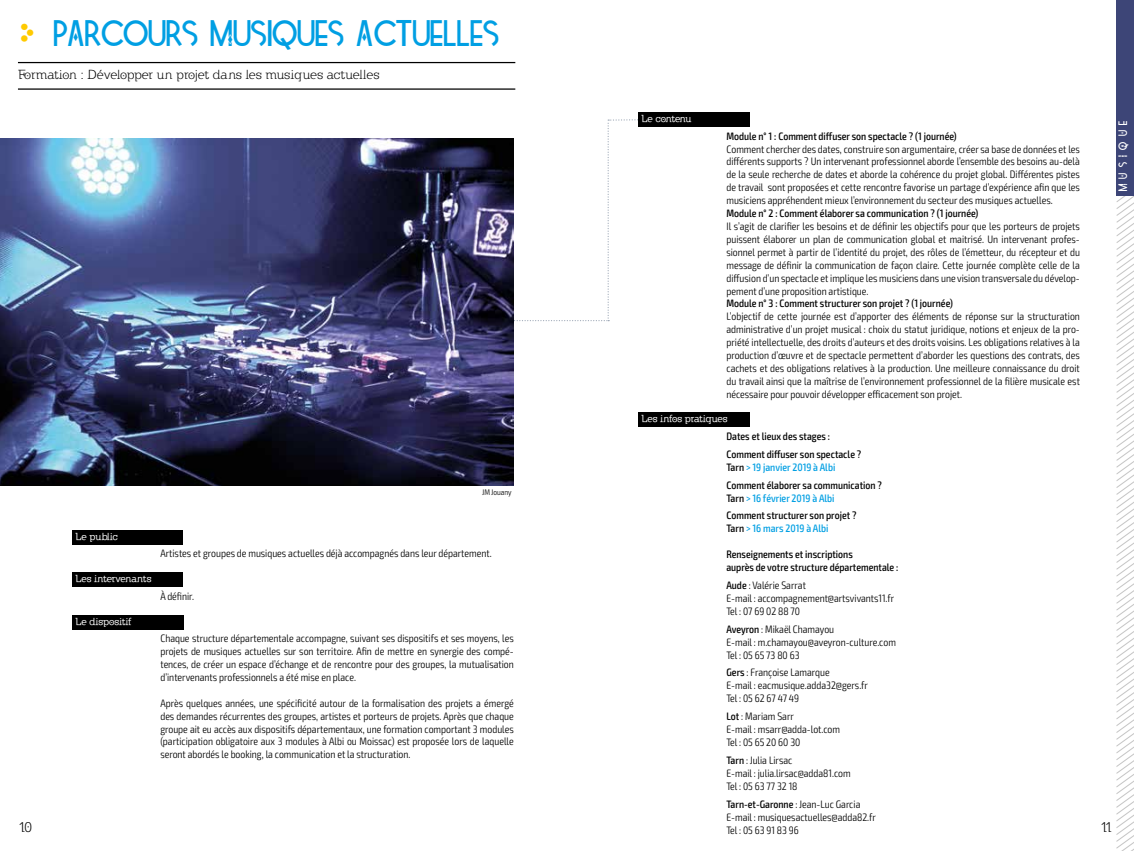
<style>
.page{position:relative;width:1134px;height:851px;background:#fff}
.page>*{position:absolute;margin:0;border:0;box-sizing:border-box;transform-origin:0 0}
.t1{font:37.5px "Tetra";color:#009fe3}
.t2{font:300 15px "Klein Slabserif";color:#000}
.t3{font:300 14px "Klein Slabserif";color:#000}
.t4{font:12.5px "Tetra";letter-spacing:.4em;color:#fff}
.t5{font:300 condensed 10.75px/12.9px "Exo 2";color:#000}
.t6{font:500 condensed 10.75px/17.9px "Exo 2";color:#000}
.t7{font:500 10.75px "Klein Slabserif";color:#fff}
.t8{font:500 condensed 10.75px "Exo 2";color:#009fe3}
.t9{font:500 10.75px "Klein Slabserif";letter-spacing:-.025em;color:#fff}
.t10{font:300 condensed 8px "Exo 2";color:#000}
.s1{font-family:"Simple Direction Arrows";color:#ffca00}
.s2{color:#009fe3}
.s3{color:#000}
.s4{font-weight:500}
</style>
<div class="page">
<svg style="left:514px;top:119px;width:124px;height:202px"></svg>
<svg style="left:1116px;top:195px;width:18px;height:655px"></svg>
<hr style="left:18px;top:62px;width:497px;height:1px;background:#000">
<hr style="left:18px;top:88px;width:497px;height:2px;background:#000">
<div style="left:72px;top:530px;width:111px;height:14px;background:#000"></div>
<div style="left:72px;top:572px;width:111px;height:15px;background:#000"></div>
<div style="left:72px;top:615px;width:112px;height:14px;background:#000"></div>
<div style="left:1116px;top:0;width:18px;height:195px;background:#3d4577"></div>
<div style="left:638px;top:112px;width:112px;height:15px;background:#000"></div>
<div style="left:638px;top:413px;width:112px;height:14px;background:#000"></div>
<img style="left:0;top:138px;width:514px;height:347px">
<h1 class="t1" style="left:18px;top:12px;width:483px"><span class="s1">9</span> PARCOURS MUSIQUES ACTUELLES</h1>
<h3 class="t3" style="left:18px;top:66px;width:363px">Formation : Développer un projet dans les musiques actuelles</h3>
<p class="t9" style="left:641px;top:112px;width:52px">Le contenu</p>
<p class="t4" style="left:1115px;top:191px;width:73px;rotate:-90deg">MUSIQUE</p>
<p class="t6" style="left:726px;top:127px;width:232px">Module n° 1 : Comment diffuser son spectacle ? (1 journée)</p>
<p class="t5" style="left:726px;top:142px;width:355px;text-align:justify">Comment chercher des dates, construire son argumentaire, créer sa base de données et les différents supports ? Un intervenant professionnel aborde l’ensemble des besoins au-delà de la seule recherche de dates et aborde la cohérence du projet global. Différentes pistes de travail sont proposées et cette rencontre favorise un partage d’expérience afin que les musiciens appréhendent mieux l’environnement du secteur des musiques actuelles.</p>
<p class="t6" style="left:726px;top:204px;width:253px">Module n° 2 : Comment élaborer sa communication ? (1 journée)</p>
<p class="t5" style="left:726px;top:220px;width:355px;text-align:justify">Il s’agit de clarifier les besoins et de définir les objectifs pour que les porteurs de projets puissent élaborer un plan de communication global et maitrisé. Un intervenant profes&shy;sionnel permet à partir de l’identité du projet, des rôles de l’émetteur, du récepteur et du message de définir la communication de façon claire. Cette journée complète celle de la diffusion d’un spectacle et implique les musiciens dans une vision transversale du dévelop&shy;pement d’une proposition artistique.</p>
<p class="t6" style="left:726px;top:295px;width:228px">Module n° 3 : Comment structurer son projet ? (1 journée)</p>
<p class="t5" style="left:726px;top:310px;width:355px;text-align:justify">L’objectif de cette journée est d’apporter des éléments de réponse sur la structuration administrative d’un projet musical : choix du statut juridique, notions et enjeux de la pro&shy;priété intellectuelle, des droits d’auteurs et des droits voisins. Les obligations relatives à la production d’œuvre et de spectacle permettent d’aborder les questions des contrats, des cachets et des obligations relatives à la production. Une meilleure connaissance du droit du travail ainsi que la maîtrise de l’environnement professionnel de la filière musicale est nécessaire pour pouvoir développer efficacement son projet.</p>
<p class="t7" style="left:641px;top:413px;width:88px">Les infos pratiques</p>
<p class="t6" style="left:726px;top:427px;width:136px">Dates et lieux des stages :<br>Comment diffuser son spectacle ?</p>
<p class="t6" style="left:726px;top:458px;width:157px">Tarn <span class="s2">&gt; 19 janvier 2019 à Albi<br></span>Comment élaborer sa communication ?</p>
<p class="t6" style="left:726px;top:489px;width:132px">Tarn <span class="s2">&gt; 16 février 2019 à Albi<br></span>Comment structurer son projet ?</p>
<p class="t8" style="left:726px;top:522px;width:104px"><span class="s3">Tarn</span> &gt; 16 mars 2019 à Albi</p>
<p class="t6" style="left:726px;top:548px;width:173px;line-height:12.9px">Renseignements et inscriptions<br>auprès de votre structure départementale :</p>
<p class="t5" style="left:726px;top:579px;width:169px"><span class="s4">Aude</span> : Valérie Sarrat<br>E-mail : accompagnement@artsvivants11.fr<br>Tel : 07 69 02 88 70</p>
<p class="t5" style="left:726px;top:622px;width:171px"><span class="s4">Aveyron</span> : Mikaël Chamayou<br>E-mail : m.chamayou@aveyron-culture.com<br>Tel : 05 65 73 80 63</p>
<p class="t5" style="left:726px;top:666px;width:143px"><span class="s4">Gers</span> : Françoise Lamarque<br>E-mail : eacmusique.adda32@gers.fr<br>Tel : 05 62 67 47 49</p>
<p class="t5" style="left:726px;top:710px;width:115px"><span class="s4">Lot</span> : Mariam Sarr<br>E-mail : msarr@adda-lot.com<br>Tel : 05 65 20 60 30</p>
<p class="t5" style="left:726px;top:753px;width:126px"><span class="s4">Tarn</span> : Julia Lirsac<br>E-mail : julia.lirsac@adda81.com<br>Tel : 05 63 77 32 18</p>
<p class="t5" style="left:726px;top:797px;width:151px"><span class="s4">Tarn-et-Garonne</span> : Jean-Luc Garcia<br>E-mail : musiquesactuelles@adda82.fr<br>Tel : 05 63 91 83 96</p>
<p class="t10" style="left:482px;top:488px;width:31px">JM Jouany</p>
<p class="t7" style="left:75px;top:530px;width:44px">Le public</p>
<p class="t5" style="left:160px;top:547px;width:333px">Artistes et groupes de musiques actuelles déjà accompagnés dans leur département.</p>
<p class="t7" style="left:75px;top:572px;width:78px">Les intervenants</p>
<p class="t5" style="left:160px;top:590px;width:35px">À définir.</p>
<p class="t7" style="left:75px;top:615px;width:57px">Le dispositif</p>
<p class="t5" style="left:160px;top:632px;width:355px;text-align:justify">Chaque structure départementale accompagne, suivant ses dispositifs et ses moyens, les projets de musiques actuelles sur son territoire. Afin de mettre en synergie des compé&shy;tences, de créer un espace d’échange et de rencontre pour des groupes, la mutualisation d’intervenants professionnels a été mise en place.</p>
<p class="t5" style="left:160px;top:696px;width:355px;text-align:justify">Après quelques années, une spécificité autour de la formalisation des projets a émergé des demandes récurrentes des groupes, artistes et porteurs de projets. Après que chaque groupe ait eu accès aux dispositifs départementaux, une formation comportant 3 modules (participation obligatoire aux 3 modules à Albi ou Moissac) est proposée lors de laquelle seront abordés le booking, la communication et la structuration.</p>
<h2 class="t2" style="left:19px;top:818px;width:15px">10</h2>
<h2 class="t2" style="left:1101px;top:818px;width:14px">11</h2>
</div>
